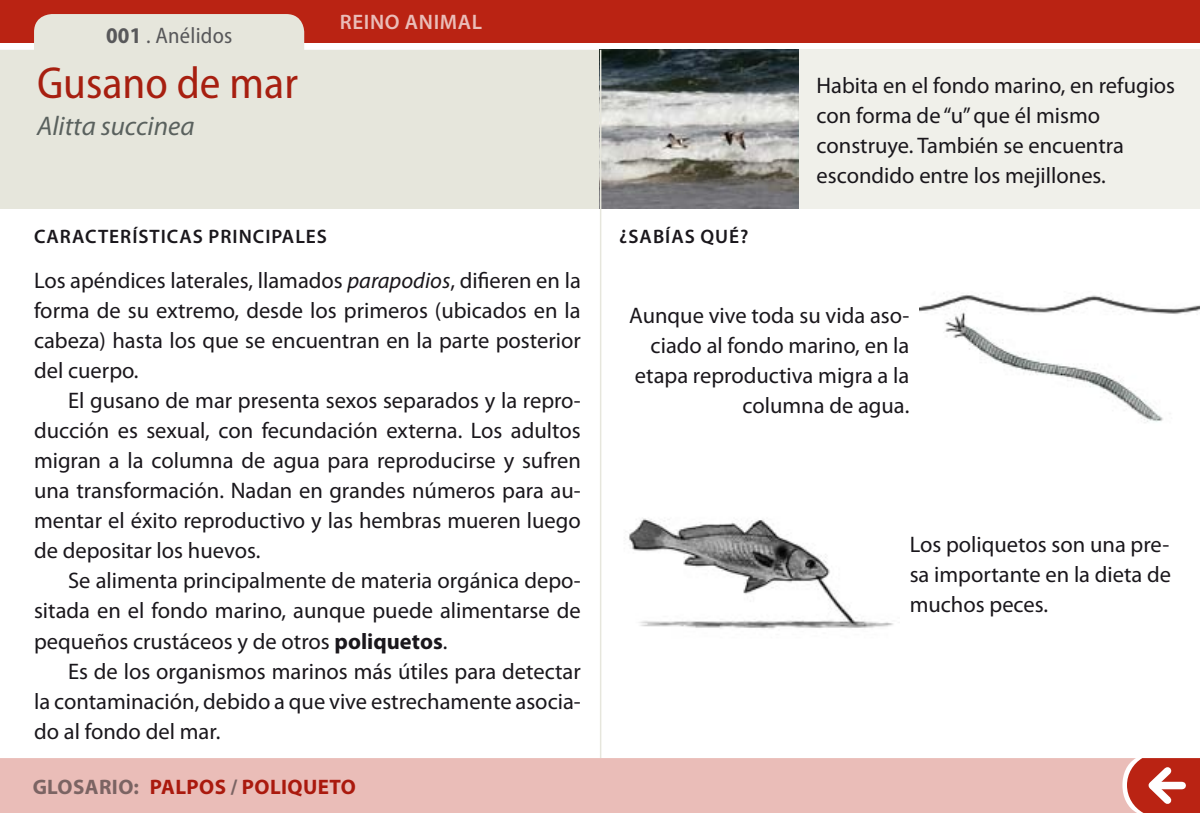
<style>
.page{position:relative;width:1200px;height:813px;background:#fff}
.page>*{position:absolute;margin:0;border:0;box-sizing:border-box;transform-origin:0 0}
.t1{font:semi-condensed 45px "Myriad Pro";color:#ba2313}
.t2{font:italic 27px "Myriad Pro";color:#646c6e}
.TEXTO_2{font:22.5px/30px "Myriad Pro";color:#1a171c;text-align:justify}
.TEXTO_1{font:22.5px/30px "Myriad Pro";color:#1a171c;text-align:justify}
.GLOSARIO_DEFINICIÓN{font:22.5px/30px "Myriad Pro";color:#1a171c}
.t3{font:semi-condensed 22.5px "Myriad Pro";letter-spacing:.01em;color:#58585a}
.t4{font:700 21px "Myriad Pro";letter-spacing:.02em;color:#ba2313}
.t5{font:600 21px "Myriad Pro";letter-spacing:.03em;color:#eabdb8}
.t6{font:600 19.5px "Myriad Pro";letter-spacing:.05em;color:#1a171c}
.s1{font-weight:700}
.s2{font-style:italic}
.s3{color:#87888a}
</style>
<div class="page">
<div style="left:0;top:0;width:1199px;height:43px;background:#ba2313"></div>
<svg style="left:0;top:14px;width:1199px;height:195px;fill:#e6e6dc"></svg>
<img style="left:919px;top:293px;width:280px;height:130px">
<img style="left:629px;top:518px;width:264px;height:111px">
<img style="left:601px;top:50px;width:198px;height:159px">
<div style="left:799px;top:50px;width:400px;height:159px;background:#f0f0ea"></div>
<hr style="left:599px;top:50px;width:2px;height:707px;background:#e6e6dc">
<div style="left:0;top:757px;width:1126px;height:55px;background:#eabdb8"></div>
<svg style="left:1126px;top:758px;width:73px;height:54px"></svg>
<p class="t3" style="left:106px;top:21px;width:128px"><span class="s1">001</span> . Anélidos</p>
<h1 class="t1" style="left:37px;top:56px;width:262px">Gusano de mar</h1>
<p class="t2" style="left:37px;top:109px;width:159px">Alitta succinea</p>
<p class="t5" style="left:340px;top:9px;width:144px">REINO ANIMAL</p>
<p class="t6" style="left:34px;top:224px;width:294px">CARACTERÍSTICAS PRINCIPALES</p>
<p class="t6" style="left:619px;top:224px;width:131px">¿SABÍAS QUÉ?</p>
<p class="GLOSARIO_DEFINICIÓN" style="left:816px;top:70px;width:360px">Habita en el fondo marino, en refugios con forma de “u” que él mismo construye. También se encuentra escondido entre los mejillones.</p>
<p class="TEXTO_1" style="left:34px;top:265px;width:548px">Los apéndices laterales, llamados <span class="s2">parapodios</span>, difieren en la forma de su extremo, desde los primeros (ubicados en la cabeza) hasta los que se encuentran en la parte posterior del cuerpo.</p>
<p class="TEXTO_2" style="left:34px;top:385px;width:548px;text-indent:34px">El gusano de mar presenta sexos separados y la repro&shy;ducción es sexual, con fecundación externa. Los adultos migran a la columna de agua para reproducirse y sufren una transformación. Nadan en grandes números para au&shy;mentar el éxito reproductivo y las hembras mueren luego de depositar los huevos.</p>
<p class="TEXTO_2" style="left:34px;top:565px;width:548px;text-indent:34px">Se alimenta principalmente de materia orgánica depo&shy;sitada en el fondo marino, aunque puede alimentarse de pequeños crustáceos y de otros <span class="s1">poliquetos</span>.</p>
<p class="TEXTO_2" style="left:34px;top:655px;width:548px;text-indent:34px">Es de los organismos marinos más útiles para detectar la contaminación, debido a que vive estrechamente asocia&shy;do al fondo del mar.</p>
<p class="t4" style="left:32px;top:772px;width:325px"><span class="s3">GLOSARIO:</span> PALPOS <span class="s3">/</span> POLIQUETO</p>
<p class="TEXTO_1" style="left:629px;top:300px;width:282px;text-align:right">Aunque vive toda su vida aso&shy;ciado al fondo marino, en la etapa reproductiva migra a la columna de agua.</p>
<p class="TEXTO_1" style="left:909px;top:529px;width:263px">Los poliquetos son una pre&shy;sa importante en la dieta de muchos peces.</p>
</div>
